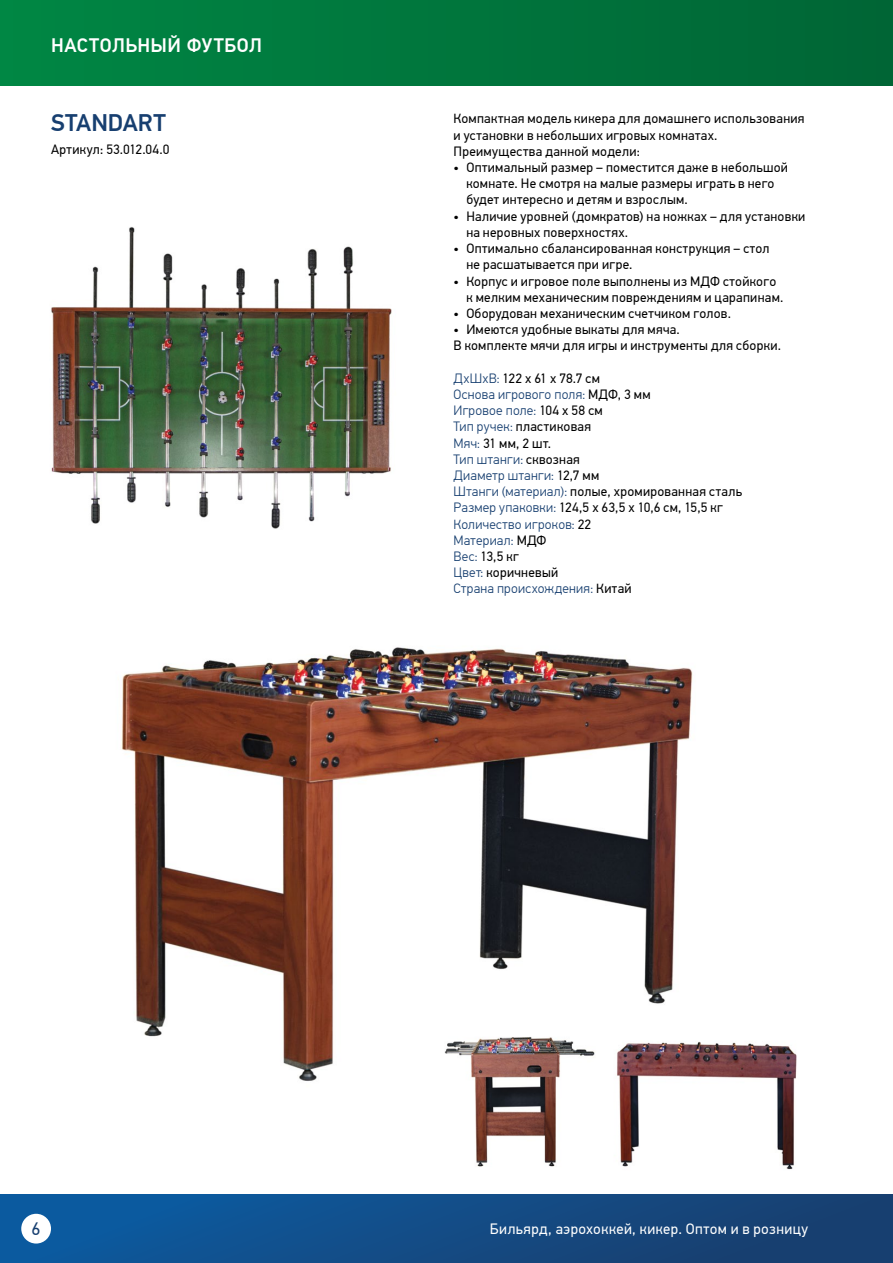
<style>
.page{position:relative;width:893px;height:1263px;background:#fff}
.page>*{position:absolute;margin:0;border:0;box-sizing:border-box;transform-origin:0 0}
.t1{font:500 24px "PF Din Text Pro";letter-spacing:.005em;color:#173f70}
.t2{font:500 19.5px "PF Din Text Pro";letter-spacing:.025em;color:#fff}
.t3{font:18px "PF Din Text Pro";color:#173f70}
.t4{font:15px "PF Din Text Pro";letter-spacing:.03em;color:#fff}
.t5{font:13.5px/16.2px "PF Din Text Pro";letter-spacing:.02em;color:#000}
.t6{font:300 13.5px/16.2px "PF Din Text Pro";letter-spacing:.02em;color:#173f70}
.s1{font-weight:400;color:#000}
</style>
<div class="page">
<img style="left:121px;top:647px;width:572px;height:434px">
<img style="left:440px;top:1029px;width:158px;height:138px">
<img style="left:606px;top:1032px;width:191px;height:138px">
<img style="left:51px;top:227px;width:341px;height:302px">
<div style="left:0;top:1195px;width:893px;height:68px;background:linear-gradient(to right,#0c5ca2,#193d6b)"></div>
<div style="left:0;top:0;width:893px;height:85px;background:linear-gradient(to right,#008744,#006535)"></div>
<div style="left:21px;top:1214px;width:30px;height:29px;background:#fff;border-radius:50%"></div>
<h2 class="t2" style="left:51px;top:34px;width:213px">НАСТОЛЬНЫЙ ФУТБОЛ</h2>
<h1 class="t1" style="left:51px;top:109px;width:116px">STANDART</h1>
<p class="t5" style="left:51px;top:141px;width:120px">Артикул: 53.012.04.0</p>
<p class="t5" style="left:454px;top:111px;width:353px">Компактная модель кикера для домашнего использования и установки в небольших игровых комнатах.<br>Преимущества данной модели:</p>
<p class="t5" style="left:466px;top:159px;width:323px;text-indent:-13px">• Оптимальный размер – поместится даже в небольшой комнате. Не смотря на малые размеры играть в него будет интересно и детям и взрослым.</p>
<p class="t5" style="left:466px;top:208px;width:341px;text-indent:-13px">• Наличие уровней (домкратов) на ножках – для установки на неровных поверхностях.</p>
<p class="t5" style="left:466px;top:240px;width:305px;text-indent:-13px">• Оптимально сбалансированная конструкция – стол не расшатывается при игре.</p>
<p class="t5" style="left:466px;top:273px;width:317px;text-indent:-13px">• Корпус и игровое поле выполнены из МДФ стойкого к мелким механическим повреждениям и царапинам.</p>
<p class="t5" style="left:454px;top:305px;width:277px">• Оборудован механическим счетчиком голов.</p>
<p class="t5" style="left:454px;top:321px;width:327px">• Имеются удобные выкаты для мяча.<br>В комплекте мячи для игры и инструменты для сборки.</p>
<p class="t6" style="left:454px;top:370px;width:290px">ДхШхВ: <span class="s1">122 x 61 x 78.7 см<br></span>Основа игрового поля: <span class="s1">МДФ, 3 мм<br></span>Игровое поле: <span class="s1">104 х 58 см<br></span>Тип ручек: <span class="s1">пластиковая<br></span>Мяч: <span class="s1">31 мм, 2 шт.<br></span>Тип штанги: <span class="s1">сквозная<br></span>Диаметр штанги: <span class="s1">12,7 мм<br></span>Штанги (материал): <span class="s1">полые, хромированная сталь<br></span>Размер упаковки: <span class="s1">124,5 х 63,5 х 10,6 см, 15,5 кг<br></span>Количество игроков: <span class="s1">22<br></span>Материал: <span class="s1">МДФ<br></span>Вес: <span class="s1">13,5 кг<br></span>Цвет: <span class="s1">коричневый<br></span>Страна происхождения: <span class="s1">Китай</span></p>
<h3 class="t3" style="left:32px;top:1218px;width:10px">6</h3>
<p class="t4" style="left:490px;top:1220px;width:320px">Бильярд, аэрохоккей, кикер. Оптом и в розницу</p>
</div>
